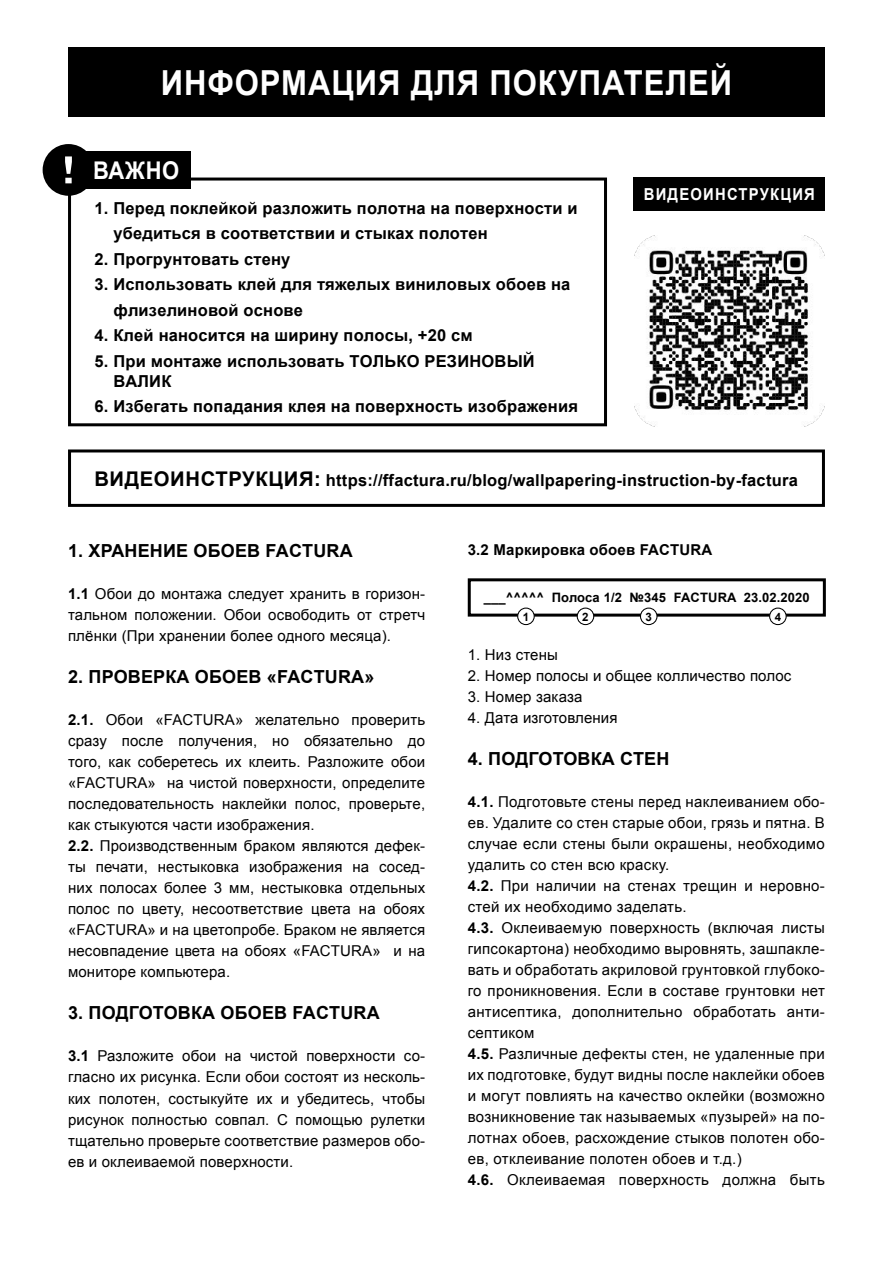
<style>
.page{position:relative;width:893px;height:1263px;background:#fff}
.page>*{position:absolute;margin:0;border:0;box-sizing:border-box;transform-origin:0 0}
.t1{font:700 34.5px "Arial";letter-spacing:.03em;color:#fff;scale:.9 1}
.t2{font:700 24.45px "Arial";letter-spacing:.03em;color:#fff;scale:.9 1}
.t3{font:700 18px "Arial";letter-spacing:.01em;color:#000}
.t4{font:700 16.5px/25.5px "Arial";letter-spacing:.01em;color:#000}
.t5{font:700 16.5px "Arial";letter-spacing:.08em;color:#fff;scale:.9 1}
.t6{font:15px/21px "Arial";letter-spacing:.01em;color:#000;text-align:justify}
.t7{font:700 15px "Arial";letter-spacing:.01em;color:#000}
.t8{font:700 13.05px "Arial";letter-spacing:.01em;color:#000}
.t9{font:700 11.55px "Arial";color:#000}
.s1{font-size:20.25px}
.s2{font-weight:700}
</style>
<div class="page">
<div style="left:68px;top:48px;width:757px;height:69px;background:#000"></div>
<div style="left:68px;top:178px;width:539px;height:248px;border:3px solid #000"></div>
<div style="left:68px;top:449px;width:757px;height:58px;border:3px solid #000"></div>
<div style="left:468px;top:578px;width:358px;height:39px;border:3px solid #000"></div>
<div style="left:518px;top:608px;width:16px;height:17px;background:#fff;border-radius:50%"></div>
<div style="left:517px;top:608px;width:18px;height:17px;border:1px solid #000;border-radius:50%"></div>
<div style="left:577px;top:608px;width:17px;height:17px;background:#fff;border-radius:50%"></div>
<div style="left:577px;top:608px;width:17px;height:17px;border:1px solid #000;border-radius:50%"></div>
<div style="left:640px;top:608px;width:17px;height:17px;background:#fff;border-radius:50%"></div>
<div style="left:640px;top:608px;width:17px;height:17px;border:1px solid #000;border-radius:50%"></div>
<div style="left:770px;top:608px;width:16px;height:17px;background:#fff;border-radius:50%"></div>
<div style="left:769px;top:608px;width:18px;height:17px;border:1px solid #000;border-radius:50%"></div>
<div style="left:70px;top:151px;width:121px;height:38px;background:#000"></div>
<div style="left:634px;top:178px;width:191px;height:33px;background:#000"></div>
<div style="left:43px;top:144px;width:51px;height:52px;background:#000;border-radius:50%"></div>
<svg style="left:65px;top:156px;width:7px;height:27px"></svg>
<img style="left:634px;top:236px;width:191px;height:190px">
<h1 class="t1" style="left:161px;top:60px;width:636px">ИНФОРМАЦИЯ ДЛЯ ПОКУПАТЕЛЕЙ</h1>
<h2 class="t2" style="left:93px;top:154px;width:97px">ВАЖНО</h2>
<p class="t4" style="left:113px;top:196px;width:466px;text-indent:-19px">1. Перед поклейкой разложить полотна на поверхности и убедиться в соответствии и стыках полотен</p>
<p class="t4" style="left:94px;top:247px;width:197px">2. Прогрунтовать стену</p>
<p class="t4" style="left:113px;top:272px;width:458px;text-indent:-19px">3. Использовать клей для тяжелых виниловых обоев на флизелиновой основе</p>
<p class="t4" style="left:94px;top:323px;width:380px">4. Клей наносится на ширину полосы, +20 см</p>
<p class="t4" style="left:113px;top:351px;width:423px;line-height:19.8px;text-indent:-19px">5. При монтаже использовать ТОЛЬКО РЕЗИНОВЫЙ<br>ВАЛИК</p>
<p class="t4" style="left:94px;top:394px;width:485px">6. Избегать попадания клея на поверхность изображения</p>
<p class="t5" style="left:644px;top:184px;width:192px">ВИДЕОИНСТРУКЦИЯ</p>
<p class="t4" style="left:94px;top:467px;width:705px"><span class="s1">ВИДЕОИНСТРУКЦИЯ:</span> https://ffactura.ru/blog/wallpapering-instruction-by-factura</p>
<p class="t3" style="left:68px;top:539px;width:46px">1. Хранение</p>
<p class="t3" style="left:194px;top:539px;width:41px">обоев</p>
<p class="t3" style="left:266px;top:539px;width:89px">FACTURA</p>
<p class="t6" style="left:68px;top:584px;width:359px"><span class="s2">1.1</span> Обои до монтажа следует хранить в горизон&shy;тальном положении. Обои освободить от стретч плёнки (При хранении более одного месяца).</p>
<p class="t3" style="left:68px;top:665px;width:308px">2. ПРОВЕРКА ОБОЕВ «FACTURA»</p>
<p class="t6" style="left:68px;top:710px;width:359px;text-align:left"><span class="s2">2.1.</span> Обои «FACTURA» желательно проверить сразу после получения, но обязательно до того, как соберетесь их клеить. Разложите обои «FACTURA» на чистой поверхности, определите последовательность наклейки полос, проверьте, как стыкуются части изображения.<br><span class="s2">2.2.</span> Производственным браком являются дефек&shy;ты печати, нестыковка изображения на сосед&shy;них полосах более 3 мм, нестыковка отдельных полос по цвету, несоответствие цвета на обоях «FACTURA» и на цветопробе. Браком не является несовпадение цвета на обоях «FACTURA» и на мониторе компьютера.</p>
<p class="t3" style="left:68px;top:1001px;width:85px">3. Подготовка</p>
<p class="t3" style="left:221px;top:1001px;width:41px">обоев</p>
<p class="t3" style="left:293px;top:1001px;width:89px">FACTURA</p>
<p class="t6" style="left:68px;top:1046px;width:359px"><span class="s2">3.1</span> Разложите обои на чистой поверхности со&shy;гласно их рисунка. Если обои состоят из несколь&shy;ких полотен, состыкуйте их и убедитесь, чтобы рисунок полностью совпал. С помощью рулетки тщательно проверьте соответствие размеров обо&shy;ев и оклеиваемой поверхности.</p>
<p class="t7" style="left:468px;top:540px;width:246px">3.2 Маркировка обоев FACTURA</p>
<p class="t8" style="left:484px;top:589px;width:328px">___^^^^^ Полоса 1/2 №345 FACTURA 23.02.2020</p>
<p class="t9" style="left:523px;top:609px;width:8px">1</p>
<p class="t9" style="left:582px;top:609px;width:8px">2</p>
<p class="t9" style="left:645px;top:609px;width:8px">3</p>
<p class="t9" style="left:775px;top:609px;width:8px">4</p>
<p class="t6" style="left:468px;top:645px;width:92px">1. Низ стены</p>
<p class="t6" style="left:468px;top:666px;width:325px">2. Номер полосы и общее колличество полос</p>
<p class="t6" style="left:468px;top:687px;width:116px">3. Номер заказа</p>
<p class="t6" style="left:468px;top:708px;width:151px">4. Дата изготовления</p>
<p class="t3" style="left:468px;top:747px;width:203px">4. ПОДГОТОВКА СТЕН</p>
<p class="t6" style="left:468px;top:792px;width:359px;text-align:left"><span class="s2">4.1.</span> Подготовьте стены перед наклеиванием обо&shy;ев. Удалите со стен старые обои, грязь и пятна. В случае если стены были окрашены, необходимо удалить со стен всю краску.<br><span class="s2">4.2.</span> При наличии на стенах трещин и неровно&shy;стей их необходимо заделать.<br><span class="s2">4.3.</span> Оклеиваемую поверхность (включая листы гипсокартона) необходимо выровнять, зашпакле&shy;вать и обработать акриловой грунтовкой глубоко&shy;го проникновения. Если в составе грунтовки нет антисептика, дополнительно обработать анти&shy;септиком<br><span class="s2">4.5.</span> Различные дефекты стен, не удаленные при их подготовке, будут видны после наклейки обоев и могут повлиять на качество оклейки (возможно возникновение так называемых «пузырей» на по&shy;лотнах обоев, расхождение стыков полотен обо&shy;ев, отклеивание полотен обоев и т.д.)<br><span class="s2">4.6.</span> Оклеиваемая поверхность должна быть</p>
</div>
